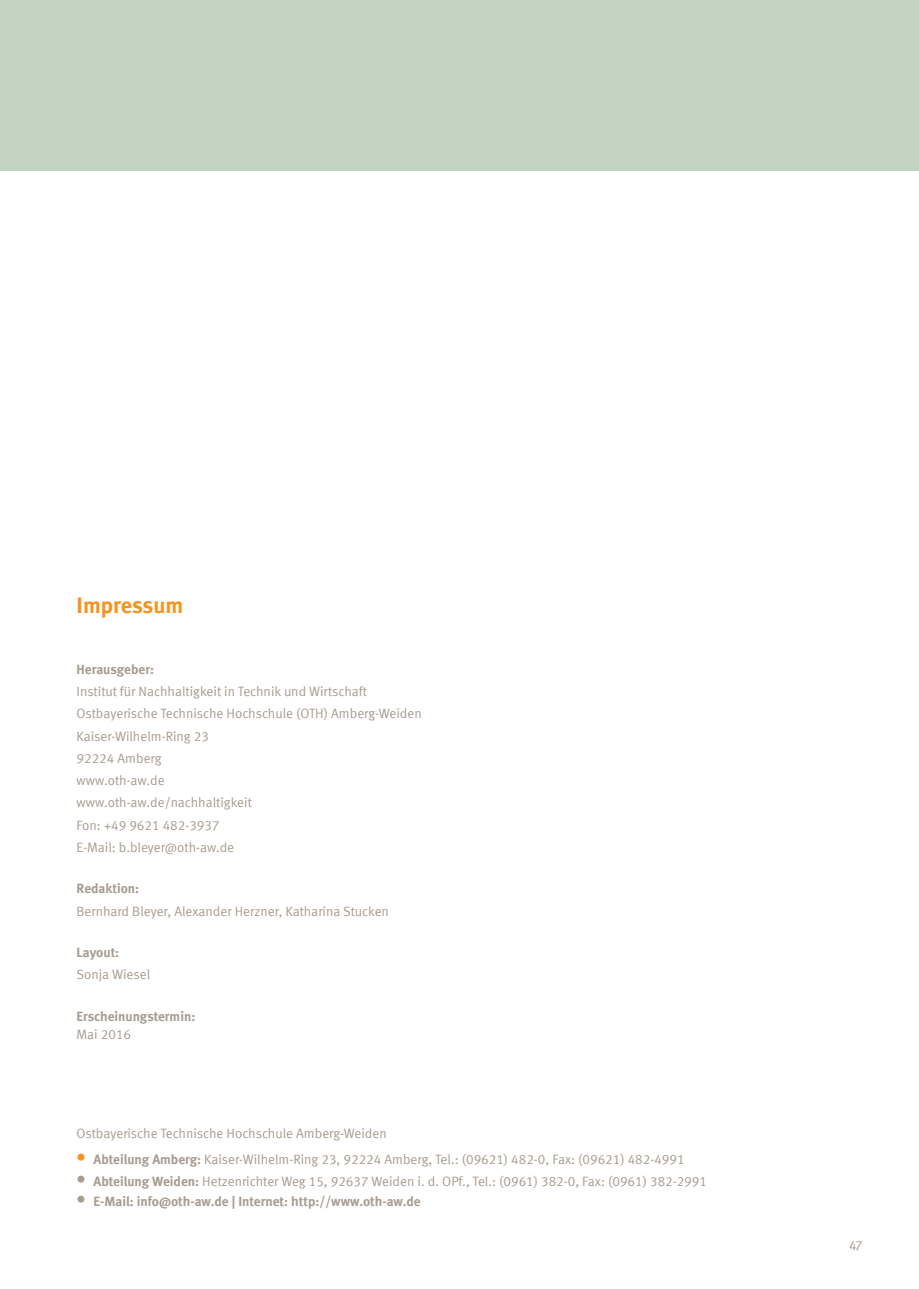
<style>
.page{position:relative;width:919px;height:1289px;background:#fff}
.page>*{position:absolute;margin:0;border:0;box-sizing:border-box;transform-origin:0 0}
.t1{font:700 22.5px "Meta";letter-spacing:-.005em;color:#f7931d}
.t2{font:13.5px/22.2px "Meta Normal LF";color:#a79d91}
.t3{font:13.5px "Meta Bold LF";color:#a79d91}
.t4{font:700 13.5px "Meta";color:#a79d91}
.s1{font-family:"Meta Bold LF";font-size:19.5px;color:#f7931d}
.s2{font-family:"Meta Bold LF"}
.s3{font-family:"Meta Bold LF";font-size:19.5px}
.s4{font-size:19.5px}
</style>
<div class="page">
<div style="left:0;top:0;width:918px;height:171px;background:#c3d3c1"></div>
<h1 class="t1" style="left:77px;top:591px;width:108px">Impressum</h1>
<p class="t3" style="left:77px;top:661px;width:79px">Herausgeber:</p>
<p class="t2" style="left:77px;top:680px;width:346px">Institut für Nachhaltigkeit in Technik und Wirtschaft<br>Ostbayerische Technische Hochschule (OTH) Amberg-Weiden<br>Kaiser-Wilhelm-Ring 23<br>92224 Amberg<br>www.oth-aw.de<br>www.oth-aw.de/nachhaltigkeit<br>Fon: +49 9621 482-3937<br>E-Mail: b.bleyer@oth-aw.de</p>
<p class="t4" style="left:77px;top:880px;width:64px">Redaktion:</p>
<p class="t2" style="left:77px;top:899px;width:314px">Bernhard Bleyer, Alexander Herzner, Katharina Stucken</p>
<p class="t3" style="left:77px;top:944px;width:44px">Layout:</p>
<p class="t2" style="left:77px;top:963px;width:75px">Sonja Wiesel</p>
<p class="t4" style="left:77px;top:1008px;width:120px">Erscheinungstermin:</p>
<p class="t2" style="left:77px;top:1022px;width:56px">Mai 2016</p>
<p class="t2" style="left:77px;top:1121px;width:312px">Ostbayerische Technische Hochschule Amberg-Weiden</p>
<p class="t2" style="left:77px;top:1148px;width:609px"><span class="s1">•</span> <span class="s2">Abteilung Amberg:</span> Kaiser-Wilhelm-Ring 23, 92224 Amberg, Tel.: (09621) 482-0, Fax: (09621) 482-4991</p>
<p class="t2" style="left:77px;top:1170px;width:632px"><span class="s3">•</span> <span class="s2">Abteilung Weiden:</span> Hetzenrichter Weg 15, 92637 Weiden i. d. OPf., Tel.: (0961) 382-0, Fax: (0961) 382-2991</p>
<p class="t3" style="left:77px;top:1192px;width:345px"><span class="s4">•</span> E-Mail: info@oth-aw.de | Internet: http://www.oth-aw.de</p>
<p class="t2" style="left:849px;top:1233px;width:15px">47</p>
</div>
